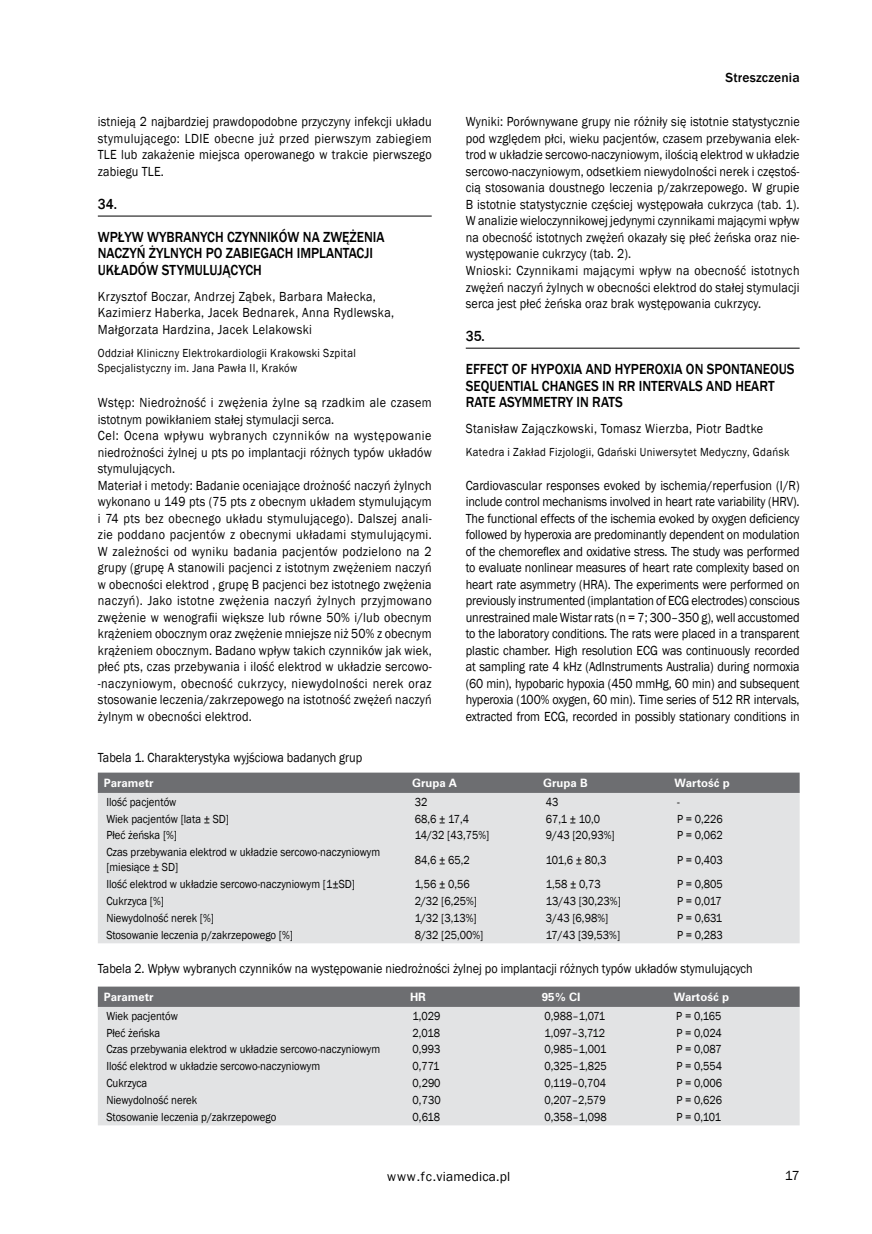
<style>
.page{position:relative;width:872px;height:1234px;background:#fff}
.page>*{position:absolute;margin:0;border:0;box-sizing:border-box;transform-origin:0 0}
.t1{font:500 15px/16.5px "Franklin Gothic";color:#000;scale:.9 1}
.t2{font:13.5px/16.5px "Franklin Gothic";letter-spacing:.015em;color:#000;scale:.9 1}
.t3{font:13.5px "Franklin Gothic";letter-spacing:.015em;color:#000}
.t4{font:500 13.5px "Franklin Gothic";letter-spacing:.015em;color:#000}
.t5{font:12px/15px "Franklin Gothic";color:#000;scale:.9 1}
.t6{font:12px/15px "Franklin Gothic";letter-spacing:.03em;color:#000;scale:.9 1}
.t7{font:700 10.5px "Zurich PL";color:#fff}
</style>
<div class="page">
<hr style="left:98px;top:216px;width:334px;height:1px;background:#000">
<hr style="left:466px;top:348px;width:333px;height:1px;background:#000">
<div style="left:98px;top:772px;width:701px;height:20px;background:#6d6e71"></div>
<div style="left:98px;top:792px;width:701px;height:151px;background:#e2e3e4"></div>
<div style="left:98px;top:986px;width:701px;height:20px;background:#6d6e71"></div>
<div style="left:98px;top:1006px;width:701px;height:119px;background:#e2e3e4"></div>
<p class="t2" style="left:98px;top:114px;width:372px;text-align:justify">istnieją 2 najbardziej prawdopodobne przyczyny infekcji układu stymulującego: LDIE obecne już przed pierwszym zabiegiem TLE lub zakażenie miejsca operowanego w trakcie pierwszego zabiegu TLE.</p>
<p class="t1" style="left:98px;top:196px;width:23px">34.</p>
<p class="t1" style="left:98px;top:229px;width:320px">WPŁYW WYBRANYCH CZYNNIKÓW NA ZWĘŻENIA<br>NACZYŃ ŻYLNYCH PO ZABIEGACH IMPLANTACJI<br>UKŁADÓW STYMULUJĄCYCH</p>
<p class="t2" style="left:98px;top:288px;width:331px">Krzysztof Boczar, Andrzej Ząbek, Barbara Małecka,<br>Kazimierz Haberka, Jacek Bednarek, Anna Rydlewska,<br>Małgorzata Hardzina, Jacek Lelakowski</p>
<p class="t6" style="left:98px;top:346px;width:288px">Oddział Kliniczny Elektrokardiologii Krakowski Szpital<br>Specjalistyczny im. Jana Pawła II, Kraków</p>
<p class="t2" style="left:98px;top:394px;width:372px">Wstęp: Niedrożność i zwężenia żylne są rzadkim ale czasem istotnym powikłaniem stałej stymulacji serca.<br>Cel: Ocena wpływu wybranych czynników na występowanie niedrożności żylnej u pts po implantacji różnych typów układów stymulujących.<br>Materiał i metody: Badanie oceniające drożność naczyń żylnych wykonano u 149 pts (75 pts z obecnym układem stymulującym i 74 pts bez obecnego układu stymulującego). Dalszej anali&shy;zie poddano pacjentów z obecnymi układami stymulującymi.<br>W zależności od wyniku badania pacjentów podzielono na 2 grupy (grupę A stanowili pacjenci z istotnym zwężeniem naczyń w obecności elektrod , grupę B pacjenci bez istotnego zwężenia naczyń). Jako istotne zwężenia naczyń żylnych przyjmowano zwężenie w wenografii większe lub równe 50% i/lub obecnym krążeniem obocznym oraz zwężenie mniejsze niż 50% z obecnym krążeniem obocznym. Badano wpływ takich czynników jak wiek, płeć pts, czas przebywania i ilość elektrod w układzie sercowo--naczyniowym, obecność cukrzycy, niewydolności nerek oraz stosowanie leczenia/zakrzepowego na istotność zwężeń naczyń żylnym w obecności elektrod.</p>
<p class="t4" style="left:725px;top:70px;width:76px">Streszczenia</p>
<p class="t2" style="left:466px;top:114px;width:372px">Wyniki: Porównywane grupy nie różniły się istotnie statystycznie pod względem płci, wieku pacjentów, czasem przebywania elek&shy;trod w układzie sercowo-naczyniowym, ilością elektrod w układzie sercowo-naczyniowym, odsetkiem niewydolności nerek i częstoś&shy;cią stosowania doustnego leczenia p/zakrzepowego. W grupie B istotnie statystycznie częściej występowała cukrzyca (tab. 1).<br>W analizie wieloczynnikowej jedynymi czynnikami mającymi wpływ na obecność istotnych zwężeń okazały się płeć żeńska oraz nie&shy;występowanie cukrzycy (tab. 2).<br>Wnioski: Czynnikami mającymi wpływ na obecność istotnych zwężeń naczyń żylnych w obecności elektrod do stałej stymulacji serca jest płeć żeńska oraz brak występowania cukrzycy.</p>
<p class="t1" style="left:466px;top:328px;width:23px">35.</p>
<p class="t1" style="left:466px;top:361px;width:367px">EFFECT OF HYPOXIA AND HYPEROXIA ON SPONTANEOUS<br>SEQUENTIAL CHANGES IN RR INTERVALS AND HEART<br>RATE ASYMMETRY IN RATS</p>
<p class="t2" style="left:466px;top:420px;width:332px">Stanisław Zajączkowski, Tomasz Wierzba, Piotr Badtke</p>
<p class="t6" style="left:466px;top:445px;width:361px">Katedra i Zakład Fizjologii, Gdański Uniwersytet Medyczny, Gdańsk</p>
<p class="t2" style="left:466px;top:477px;width:372px;text-align:justify">Cardiovascular responses evoked by ischemia/reperfusion (I/R) include control mechanisms involved in heart rate variability (HRV).<br>The functional effects of the ischemia evoked by oxygen deficiency followed by hyperoxia are predominantly dependent on modulation of the chemoreflex and oxidative stress. The study was performed to evaluate nonlinear measures of heart rate complexity based on heart rate asymmetry (HRA). The experiments were performed on previously instrumented (implantation of ECG electrodes) conscious unrestrained male Wistar rats (n = 7; 300–350 g), well accustomed to the laboratory conditions. The rats were placed in a transparent plastic chamber. High resolution ECG was continuously recorded at sampling rate 4 kHz (AdInstruments Australia) during normoxia (60 min), hypobaric hypoxia (450 mmHg, 60 min) and subsequent hyperoxia (100% oxygen, 60 min). Time series of 512 RR intervals, extracted from ECG, recorded in possibly stationary conditions in</p>
<p class="t2" style="left:98px;top:749px;width:295px">Tabela 1. Charakterystyka wyjściowa badanych grup</p>
<p class="t7" style="left:104px;top:775px;width:51px">Parametr</p>
<p class="t7" style="left:412px;top:775px;width:46px">Grupa A</p>
<p class="t7" style="left:543px;top:775px;width:46px">Grupa B</p>
<p class="t7" style="left:674px;top:775px;width:57px">Wartość p</p>
<p class="t5" style="left:106px;top:794px;width:79px">Ilość pacjentów</p>
<p class="t5" style="left:415px;top:794px;width:16px">32</p>
<p class="t5" style="left:546px;top:794px;width:16px">43</p>
<p class="t5" style="left:677px;top:794px;width:4px">-</p>
<p class="t5" style="left:106px;top:811px;width:138px">Wiek pacjentów [lata ± SD]</p>
<p class="t5" style="left:415px;top:811px;width:62px">68,6 ± 17,4</p>
<p class="t5" style="left:546px;top:811px;width:62px">67,1 ± 10,0</p>
<p class="t5" style="left:677px;top:811px;width:52px">P = 0,226</p>
<p class="t5" style="left:106px;top:828px;width:80px">Płeć żeńska [%]</p>
<p class="t5" style="left:415px;top:828px;width:84px">14/32 [43,75%]</p>
<p class="t5" style="left:546px;top:828px;width:78px">9/43 [20,93%]</p>
<p class="t5" style="left:677px;top:828px;width:52px">P = 0,062</p>
<p class="t5" style="left:106px;top:845px;width:306px">Czas przebywania elektrod w układzie sercowo-naczyniowym [miesiące ± SD]</p>
<p class="t5" style="left:415px;top:852px;width:63px">84,6 ± 65,2</p>
<p class="t5" style="left:546px;top:852px;width:69px">101,6 ± 80,3</p>
<p class="t5" style="left:677px;top:852px;width:52px">P = 0,403</p>
<p class="t5" style="left:106px;top:876px;width:278px">Ilość elektrod w układzie sercowo-naczyniowym [1±SD]</p>
<p class="t5" style="left:415px;top:876px;width:63px">1,56 ± 0,56</p>
<p class="t5" style="left:546px;top:876px;width:63px">1,58 ± 0,73</p>
<p class="t5" style="left:677px;top:876px;width:52px">P = 0,805</p>
<p class="t5" style="left:106px;top:893px;width:66px">Cukrzyca [%]</p>
<p class="t5" style="left:415px;top:893px;width:71px">2/32 [6,25%]</p>
<p class="t5" style="left:546px;top:893px;width:85px">13/43 [30,23%]</p>
<p class="t5" style="left:677px;top:893px;width:51px">P = 0,017</p>
<p class="t5" style="left:106px;top:910px;width:121px">Niewydolność nerek [%]</p>
<p class="t5" style="left:415px;top:910px;width:70px">1/32 [3,13%]</p>
<p class="t5" style="left:546px;top:910px;width:71px">3/43 [6,98%]</p>
<p class="t5" style="left:677px;top:910px;width:52px">P = 0,631</p>
<p class="t5" style="left:106px;top:927px;width:209px">Stosowanie leczenia p/zakrzepowego [%]</p>
<p class="t5" style="left:415px;top:927px;width:78px">8/32 [25,00%]</p>
<p class="t5" style="left:546px;top:927px;width:84px">17/43 [39,53%]</p>
<p class="t5" style="left:677px;top:927px;width:52px">P = 0,283</p>
<p class="t2" style="left:98px;top:960px;width:729px">Tabela 2. Wpływ wybranych czynników na występowanie niedrożności żylnej po implantacji różnych typów układów stymulujących</p>
<p class="t7" style="left:104px;top:989px;width:51px">Parametr</p>
<p class="t7" style="left:410px;top:989px;width:17px">HR</p>
<p class="t7" style="left:542px;top:989px;width:40px">95% CI</p>
<p class="t7" style="left:673px;top:989px;width:57px">Wartość p</p>
<p class="t5" style="left:106px;top:1008px;width:81px">Wiek pacjentów</p>
<p class="t5" style="left:412px;top:1008px;width:33px">1,029</p>
<p class="t5" style="left:544px;top:1008px;width:69px">0,988–1,071</p>
<p class="t5" style="left:676px;top:1008px;width:51px">P = 0,165</p>
<p class="t5" style="left:106px;top:1025px;width:61px">Płeć żeńska</p>
<p class="t5" style="left:412px;top:1025px;width:32px">2,018</p>
<p class="t5" style="left:544px;top:1025px;width:69px">1,097–3,712</p>
<p class="t5" style="left:676px;top:1025px;width:52px">P = 0,024</p>
<p class="t5" style="left:106px;top:1041px;width:306px">Czas przebywania elektrod w układzie sercowo-naczyniowym</p>
<p class="t5" style="left:412px;top:1041px;width:33px">0,993</p>
<p class="t5" style="left:544px;top:1041px;width:70px">0,985–1,001</p>
<p class="t5" style="left:676px;top:1041px;width:52px">P = 0,087</p>
<p class="t5" style="left:106px;top:1058px;width:239px">Ilość elektrod w układzie sercowo-naczyniowym</p>
<p class="t5" style="left:412px;top:1058px;width:31px">0,771</p>
<p class="t5" style="left:544px;top:1058px;width:71px">0,325–1,825</p>
<p class="t5" style="left:676px;top:1058px;width:52px">P = 0,554</p>
<p class="t5" style="left:106px;top:1075px;width:47px">Cukrzyca</p>
<p class="t5" style="left:412px;top:1075px;width:33px">0,290</p>
<p class="t5" style="left:544px;top:1075px;width:70px">0,119–0,704</p>
<p class="t5" style="left:676px;top:1075px;width:52px">P = 0,006</p>
<p class="t5" style="left:106px;top:1092px;width:102px">Niewydolność nerek</p>
<p class="t5" style="left:412px;top:1092px;width:33px">0,730</p>
<p class="t5" style="left:544px;top:1092px;width:70px">0,207–2,579</p>
<p class="t5" style="left:676px;top:1092px;width:52px">P = 0,626</p>
<p class="t5" style="left:106px;top:1109px;width:190px">Stosowanie leczenia p/zakrzepowego</p>
<p class="t5" style="left:412px;top:1109px;width:32px">0,618</p>
<p class="t5" style="left:544px;top:1109px;width:71px">0,358–1,098</p>
<p class="t5" style="left:676px;top:1109px;width:51px">P = 0,101</p>
<p class="t3" style="left:387px;top:1168px;width:124px">www.fc.viamedica.pl</p>
<p class="t3" style="left:784px;top:1166px;width:16px">17</p>
</div>
